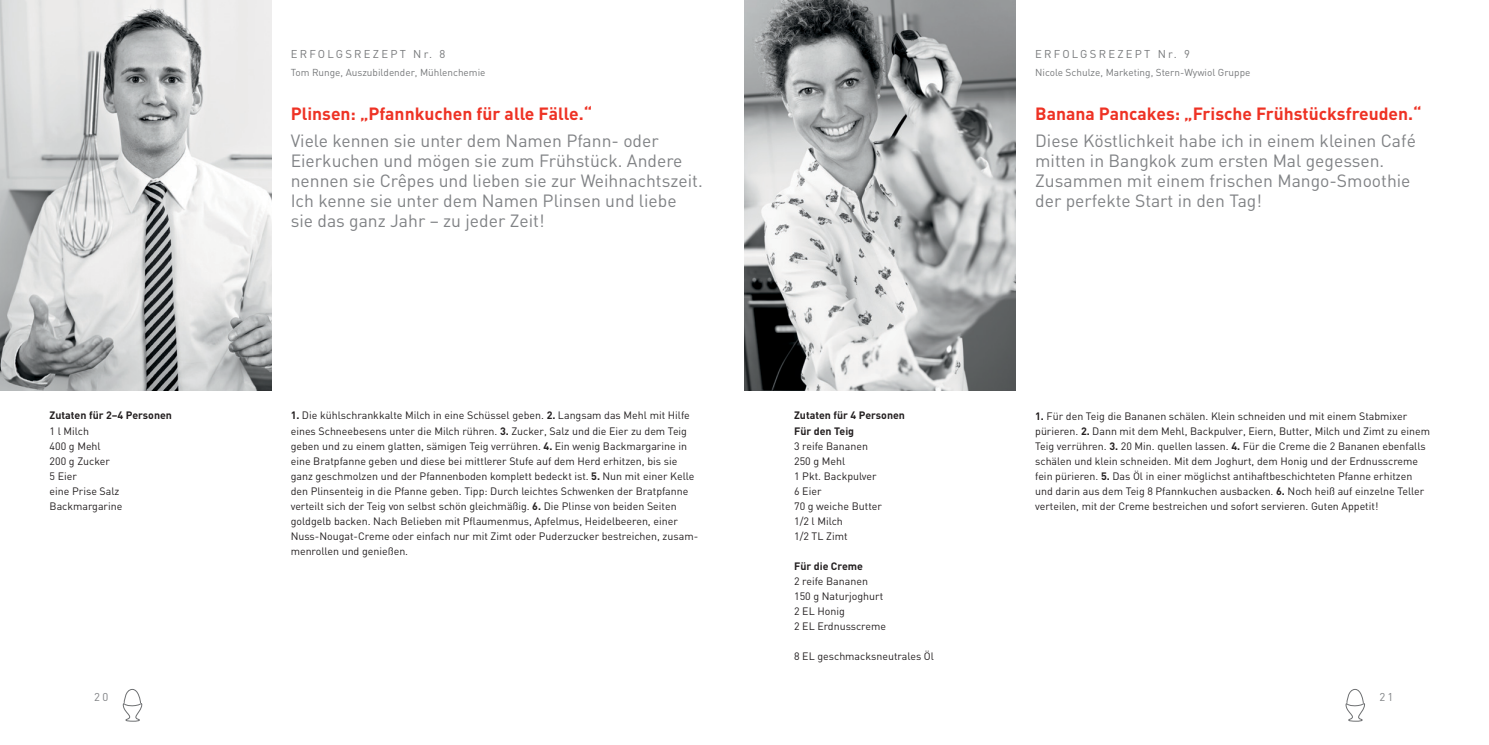
<style>
.page{position:relative;width:1489px;height:745px;background:#fff}
.page>*{position:absolute;margin:0;border:0;box-sizing:border-box;transform-origin:0 0}
.t1{font:17.5px/20px "DIN";color:#808285}
.t2{font:700 17.5px "DIN";color:#ee3224}
.t3{font:11.25px "DIN";letter-spacing:.2em;color:#77797b}
.t4{font:11.25px "DIN";color:#808285}
.t5{font:10.62px/15px "DIN";color:#231f20}
.t6{font:700 10.62px/15px "DIN";color:#231f20}
.t7{font:10px "DIN";color:#77797b}
.s1{font-weight:700}
</style>
<div class="page">
<svg style="left:122px;top:688px;width:21px;height:33px"></svg>
<svg style="left:1345px;top:689px;width:20px;height:32px"></svg>
<img style="left:0;top:0;width:271px;height:390px">
<img style="left:744px;top:0;width:271px;height:390px">
<p class="t6" style="left:50px;top:407px;width:124px">Zutaten für 2–4 Personen</p>
<p class="t5" style="left:50px;top:422px;width:74px">1 l Milch<br>400 g Mehl<br>200 g Zucker<br>5 Eier<br>eine Prise Salz<br>Backmargarine</p>
<p class="t3" style="left:291px;top:47px;width:156px">ERFOLGSREZEPT Nr. 8</p>
<p class="t7" style="left:291px;top:66px;width:196px">Tom Runge, Auszubildender, Mühlenchemie</p>
<h1 class="t2" style="left:291px;top:102px;width:303px">Plinsen: „Pfannkuchen für alle Fälle.“</h1>
<h1 class="t1" style="left:291px;top:130px;width:413px">Viele kennen sie unter dem Namen Pfann- oder Eierkuchen und mögen sie zum Frühstück. Andere nennen sie Crêpes und lieben sie zur Weihnachtszeit.<br>Ich kenne sie unter dem Namen Plinsen und liebe sie das ganz Jahr – zu jeder Zeit!</h1>
<p class="t5" style="left:291px;top:407px;width:409px"><span class="s1">1.</span> Die kühlschrankkalte Milch in eine Schüssel geben. <span class="s1">2.</span> Langsam das Mehl mit Hilfe eines Schneebesens unter die Milch rühren. <span class="s1">3.</span> Zucker, Salz und die Eier zu dem Teig geben und zu einem glatten, sämigen Teig verrühren. <span class="s1">4.</span> Ein wenig Backmargarine in eine Bratpfanne geben und diese bei mittlerer Stufe auf dem Herd erhitzen, bis sie ganz geschmolzen und der Pfannenboden komplett bedeckt ist. <span class="s1">5.</span> Nun mit einer Kelle den Plinsenteig in die Pfanne geben. Tipp: Durch leichtes Schwenken der Bratpfanne verteilt sich der Teig von selbst schön gleichmäßig. <span class="s1">6.</span> Die Plinse von beiden Seiten goldgelb backen. Nach Belieben mit Pflaumenmus, Apfelmus, Heidelbeeren, einer Nuss-Nougat-Creme oder einfach nur mit Zimt oder Puderzucker bestreichen, zusam&shy;menrollen und genießen.</p>
<p class="t6" style="left:794px;top:407px;width:112px">Zutaten für 4 Personen<br>Für den Teig</p>
<p class="t5" style="left:794px;top:437px;width:89px">3 reife Bananen<br>250 g Mehl<br>1 Pkt. Backpulver<br>6 Eier<br>70 g weiche Butter<br>1/2 l Milch<br>1/2 TL Zimt</p>
<p class="t6" style="left:794px;top:557px;width:70px">Für die Creme</p>
<p class="t5" style="left:794px;top:572px;width:93px">2 reife Bananen<br>150 g Naturjoghurt<br>2 EL Honig<br>2 EL Erdnusscreme</p>
<p class="t5" style="left:794px;top:647px;width:141px">8 EL geschmacksneutrales Öl</p>
<p class="t3" style="left:1035px;top:47px;width:156px">ERFOLGSREZEPT Nr. 9</p>
<p class="t7" style="left:1035px;top:66px;width:217px">Nicole Schulze, Marketing, Stern-Wywiol Gruppe</p>
<h1 class="t2" style="left:1035px;top:102px;width:388px">Banana Pancakes: „Frische Frühstücksfreuden.“</h1>
<h1 class="t1" style="left:1035px;top:130px;width:382px">Diese Köstlichkeit habe ich in einem kleinen Café mitten in Bangkok zum ersten Mal gegessen.<br>Zusammen mit einem frischen Mango-Smoothie der perfekte Start in den Tag!</h1>
<p class="t5" style="left:1035px;top:407px;width:396px"><span class="s1">1.</span> Für den Teig die Bananen schälen. Klein schneiden und mit einem Stabmixer pürieren. <span class="s1">2.</span> Dann mit dem Mehl, Backpulver, Eiern, Butter, Milch und Zimt zu einem Teig verrühren. <span class="s1">3.</span> 20 Min. quellen lassen. <span class="s1">4.</span> Für die Creme die 2 Bananen ebenfalls schälen und klein schneiden. Mit dem Joghurt, dem Honig und der Erdnusscreme fein pürieren. <span class="s1">5.</span> Das Öl in einer möglichst antihaftbeschichteten Pfanne erhitzen und darin aus dem Teig 8 Pfannkuchen ausbacken. <span class="s1">6.</span> Noch heiß auf einzelne Teller verteilen, mit der Creme bestreichen und sofort servieren. Guten Appetit!</p>
<p class="t4" style="left:94px;top:689px;width:15px">20</p>
<p class="t4" style="left:1379px;top:689px;width:15px">21</p>
</div>
